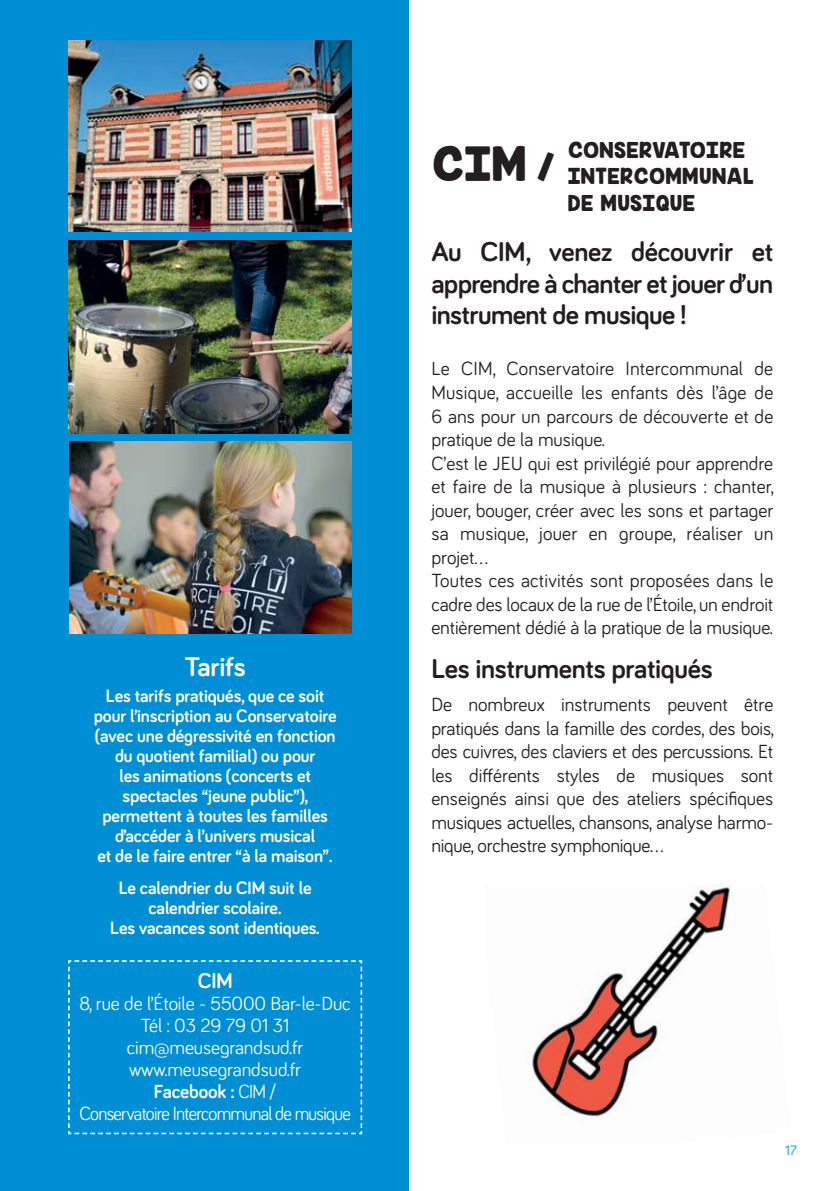
<style>
.page{position:relative;width:840px;height:1191px;background:#fff}
.page>*{position:absolute;margin:0;border:0;box-sizing:border-box;transform-origin:0 0}
.t1{font:44px "KG Inimitable Original";color:#231f20}
.t2{font:700 28px/31.6px "Bariol";letter-spacing:-.02em;color:#231f20;text-align:justify}
.t3{font:700 28px "Bariol";letter-spacing:-.01em;color:#fff}
.t4{font:700 22px "Bariol";color:#fff}
.t5{font:20.6px/26.8px "KG Inimitable Original";letter-spacing:.02em;color:#231f20}
.t6{font:19.6px/23.6px "Bariol";color:#231f20}
.t7{font:19.6px/22px "Bariol";letter-spacing:-.005em;color:#fff;text-align:center}
.t8{font:700 18.4px/20px "Bariol";letter-spacing:-.005em;color:#fff;text-align:center}
.t9{font:14px "Bariol";color:#008fd4}
.s1{font-weight:700}
.s2{font-size:36px}
</style>
<div class="page">
<div style="left:0;top:0;width:408px;height:1191px;background:#008fd4"></div>
<svg style="left:68px;top:960px;width:295px;height:175px"></svg>
<img style="left:68px;top:41px;width:283px;height:190px">
<img style="left:68px;top:240px;width:283px;height:193px">
<img style="left:69px;top:441px;width:282px;height:192px">
<img style="left:529px;top:887px;width:202px;height:230px">
<h2 class="t3" style="left:184px;top:650px;width:63px">Tarifs</h2>
<p class="t8" style="left:94px;top:685px;width:244px">Les tarifs pratiqués, que ce soit pour l’inscription au Conservatoire (avec une dégressivité en fonction du quotient familial) ou pour<br>les animations (concerts et spectacles “jeune public”), permettent à toutes les familles d’accéder à l’univers musical<br>et de le faire entrer “à la maison”.</p>
<p class="t8" style="left:110px;top:877px;width:211px">Le calendrier du CIM suit le calendrier scolaire.<br>Les vacances sont identiques.</p>
<p class="t4" style="left:197px;top:967px;width:36px">CIM</p>
<p class="t7" style="left:79px;top:992px;width:272px">8, rue de l’Étoile - 55000 Bar-le-Duc<br>Tél : 03 29 79 01 31 cim@meusegrandsud.fr www.meusegrandsud.fr<br><span class="s1">Facebook :</span> CIM /<br>Conservatoire Intercommunal de musique</p>
<h1 class="t1" style="left:431px;top:140px;width:125px">CIM <span class="s2">/</span></h1>
<p class="t5" style="left:567px;top:137px;width:188px">CONSERVATOIRE<br>INTERCOMMUNAL<br>DE MUSIQUE</p>
<h2 class="t2" style="left:431px;top:235px;width:343px">Au CIM, venez découvrir et apprendre à chanter et jouer d’un instrument de musique !</h2>
<p class="t6" style="left:431px;top:357px;width:344px">Le CIM, Conservatoire Intercommunal de Musique, accueille les enfants dès l’âge de 6 ans pour un parcours de découverte et de pratique de la musique.<br>C’est le JEU qui est privilégié pour apprendre et faire de la musique à plusieurs : chanter, jouer, bouger, créer avec les sons et partager sa musique, jouer en groupe, réaliser un projet…<br>Toutes ces activités sont proposées dans le cadre des locaux de la rue de l’Étoile, un endroit entièrement dédié à la pratique de la musique.</p>
<h2 class="t2" style="left:431px;top:653px;width:283px">Les instruments pratiqués</h2>
<p class="t6" style="left:431px;top:692px;width:344px;text-align:justify">De nombreux instruments peuvent être pratiqués dans la famille des cordes, des bois, des cuivres, des claviers et des percussions. Et les différents styles de musiques sont enseignés ainsi que des ateliers spécifiques musiques actuelles, chansons, analyse harmo&shy;nique, orchestre symphonique…</p>
<p class="t9" style="left:784px;top:1142px;width:13px">17</p>
</div>
